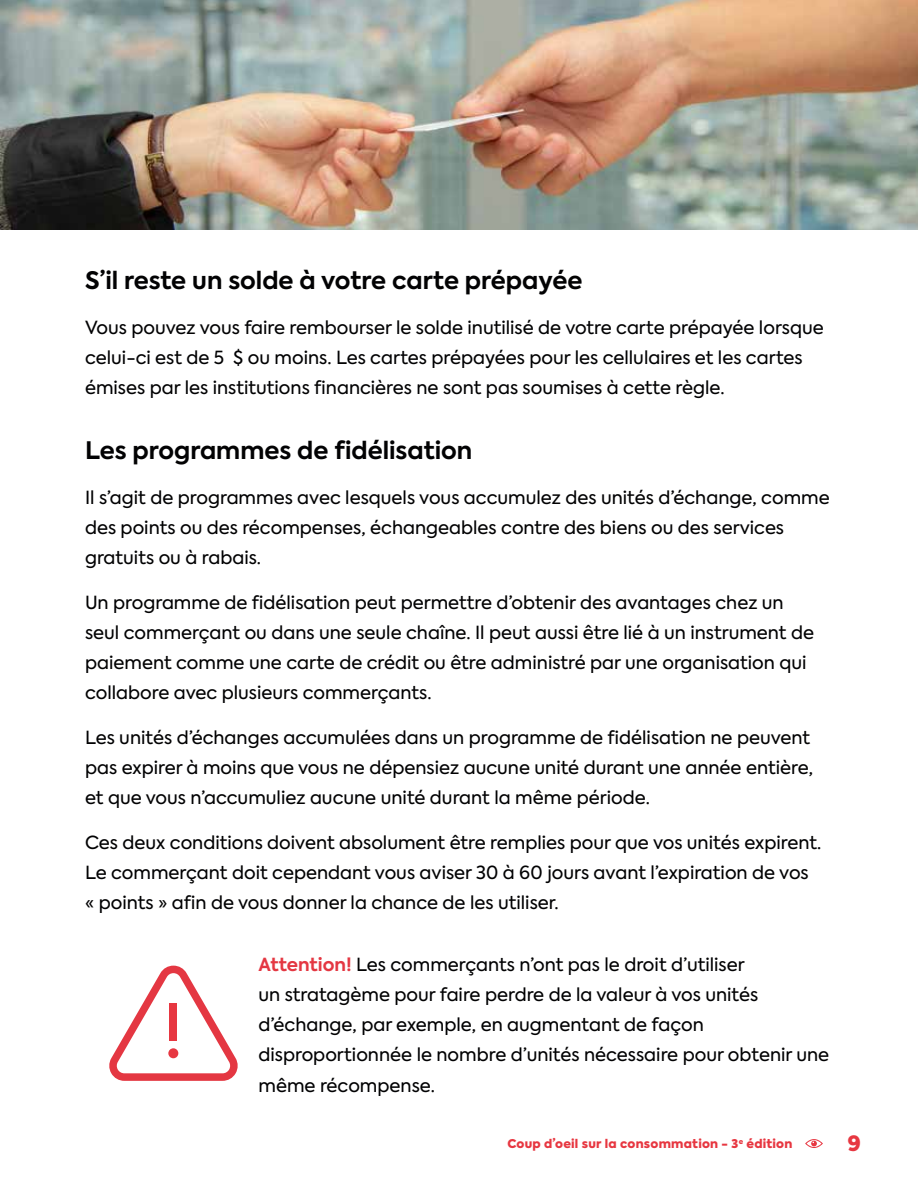
<style>
.page{position:relative;width:918px;height:1188px;background:#fff}
.page>*{position:absolute;margin:0;border:0;box-sizing:border-box;transform-origin:0 0}
.t1{font:700 24px "Axiforma";color:#020203}
.t2{font:900 21px "Axiforma";color:#e73741}
.t3{font:18px/30px "Axiforma";color:#020203}
.t4{font:900 12px "Axiforma";letter-spacing:.02em;color:#e73741}
.s1{font-weight:700;color:#e43742}
</style>
<div class="page">
<svg style="left:805px;top:1139px;width:18px;height:9px"></svg>
<svg style="left:109px;top:966px;width:128px;height:115px"></svg>
<div style="left:170px;top:1003px;width:7px;height:38px;background:#e73741"></div>
<div style="left:168px;top:1048px;width:10px;height:10px;background:#e73742;border-radius:50%"></div>
<img style="left:0;top:0;width:918px;height:230px">
<h1 class="t1" style="left:85px;top:264px;width:499px">S’il reste un solde à votre carte prépayée</h1>
<p class="t3" style="left:85px;top:313px;width:740px">Vous pouvez vous faire rembourser le solde inutilisé de votre carte prépayée lorsque celui-ci est de 5 $ ou moins. Les cartes prépayées pour les cellulaires et les cartes émises par les institutions financières ne sont pas soumises à cette règle.</p>
<h1 class="t1" style="left:85px;top:434px;width:389px">Les programmes de fidélisation</h1>
<p class="t3" style="left:85px;top:483px;width:746px">Il s’agit de programmes avec lesquels vous accumulez des unités d’échange, comme des points ou des récompenses, échangeables contre des biens ou des services gratuits ou à rabais.</p>
<p class="t3" style="left:85px;top:588px;width:731px">Un programme de fidélisation peut permettre d’obtenir des avantages chez un seul commerçant ou dans une seule chaîne. Il peut aussi être lié à un instrument de paiement comme une carte de crédit ou être administré par une organisation qui collabore avec plusieurs commerçants.</p>
<p class="t3" style="left:85px;top:723px;width:730px">Les unités d’échanges accumulées dans un programme de fidélisation ne peuvent pas expirer à moins que vous ne dépensiez aucune unité durant une année entière, et que vous n’accumuliez aucune unité durant la même période.</p>
<p class="t3" style="left:85px;top:828px;width:738px">Ces deux conditions doivent absolument être remplies pour que vos unités expirent.<br>Le commerçant doit cependant vous aviser 30 à 60 jours avant l’expiration de vos « points » afin de vous donner la chance de les utiliser.</p>
<p class="t3" style="left:259px;top:950px;width:572px"><span class="s1">Attention!</span> Les commerçants n’ont pas le droit d’utiliser<br>un stratagème pour faire perdre de la valeur à vos unités d’échange, par exemple, en augmentant de façon disproportionnée le nombre d’unités nécessaire pour obtenir une même récompense.</p>
<p class="t4" style="left:507px;top:1135px;width:287px">Coup d’oeil sur la consommation - 3<sup>e</sup> édition</p>
<p class="t2" style="left:847px;top:1129px;width:15px">9</p>
</div>
